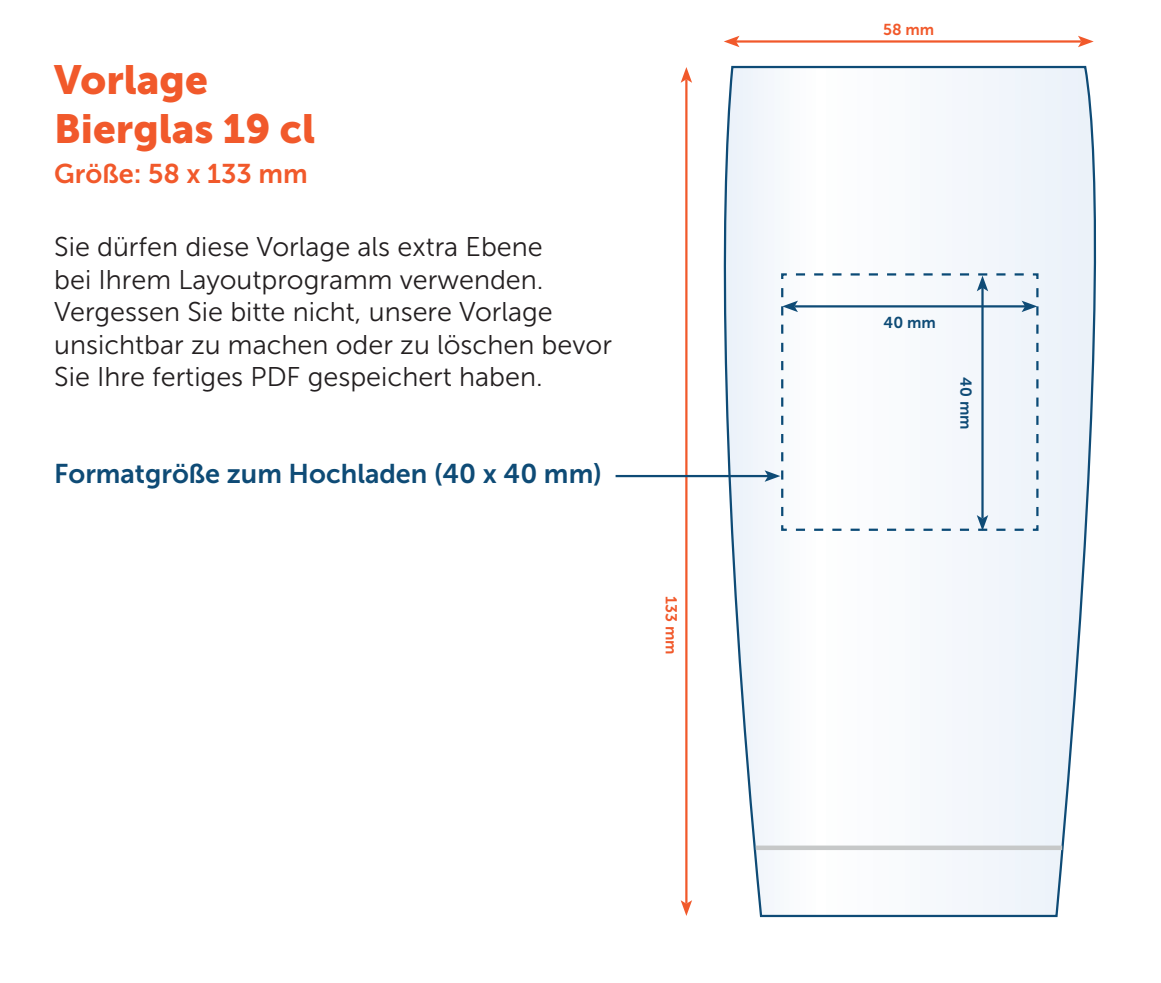
<style>
.page{position:relative;width:1161px;height:983px;background:#fff}
.page>*{position:absolute;margin:0;border:0;box-sizing:border-box;transform-origin:0 0}
.t1{font:40.5px/48.6px "Museo Sans 900";color:#f1592b}
.t2{font:27px/32.4px "Museo Sans 300";color:#231f20}
.t3{font:27px "Museo Sans 700";color:#0e4b76}
.t4{font:27px "Museo Sans 700";color:#f1592b}
.t5{font:15.75px "Museo Sans 700";color:#f1592b}
.t6{font:15.75px "Museo Sans 700";color:#0e4b76}
</style>
<div class="page">
<svg style="left:719px;top:65px;width:378px;height:852px"></svg>
<svg style="left:756px;top:845px;width:306px;height:4px"></svg>
<hr style="left:685px;top:79px;width:2px;height:824px;background:#f1592b">
<svg style="left:681px;top:67px;width:11px;height:16px"></svg>
<svg style="left:681px;top:899px;width:11px;height:16px"></svg>
<hr style="left:736px;top:40px;width:345px;height:3px;background:#f1592b">
<svg style="left:724px;top:36px;width:15px;height:11px"></svg>
<svg style="left:1078px;top:36px;width:16px;height:11px"></svg>
<hr style="left:615px;top:475px;width:153px;height:2px;background:#0e4b76">
<svg style="left:764px;top:273px;width:274px;height:257px"></svg>
<h1 class="t1" style="left:54px;top:56px;width:262px">Vorlage<br>Bierglas 19 cl</h1>
<p class="t4" style="left:54px;top:159px;width:255px">Größe: 58 x 133 mm</p>
<p class="t2" style="left:54px;top:231px;width:559px">Sie dürfen diese Vorlage als extra Ebene<br>bei Ihrem Layoutprogramm verwenden.<br>Vergessen Sie bitte nicht, unsere Vorlage unsichtbar zu machen oder zu löschen bevor Sie Ihre fertiges PDF gespeichert haben.</p>
<p class="t3" style="left:54px;top:459px;width:549px">Formatgröße zum Hochladen (40 x 40 mm)</p>
<p class="t5" style="left:680px;top:595px;width:60px;rotate:90deg">133 mm</p>
<p class="t5" style="left:883px;top:21px;width:53px">58 mm</p>
<p class="t6" style="left:883px;top:314px;width:54px">40 mm</p>
<p class="t6" style="left:975px;top:377px;width:54px;rotate:90deg">40 mm</p>
</div>
